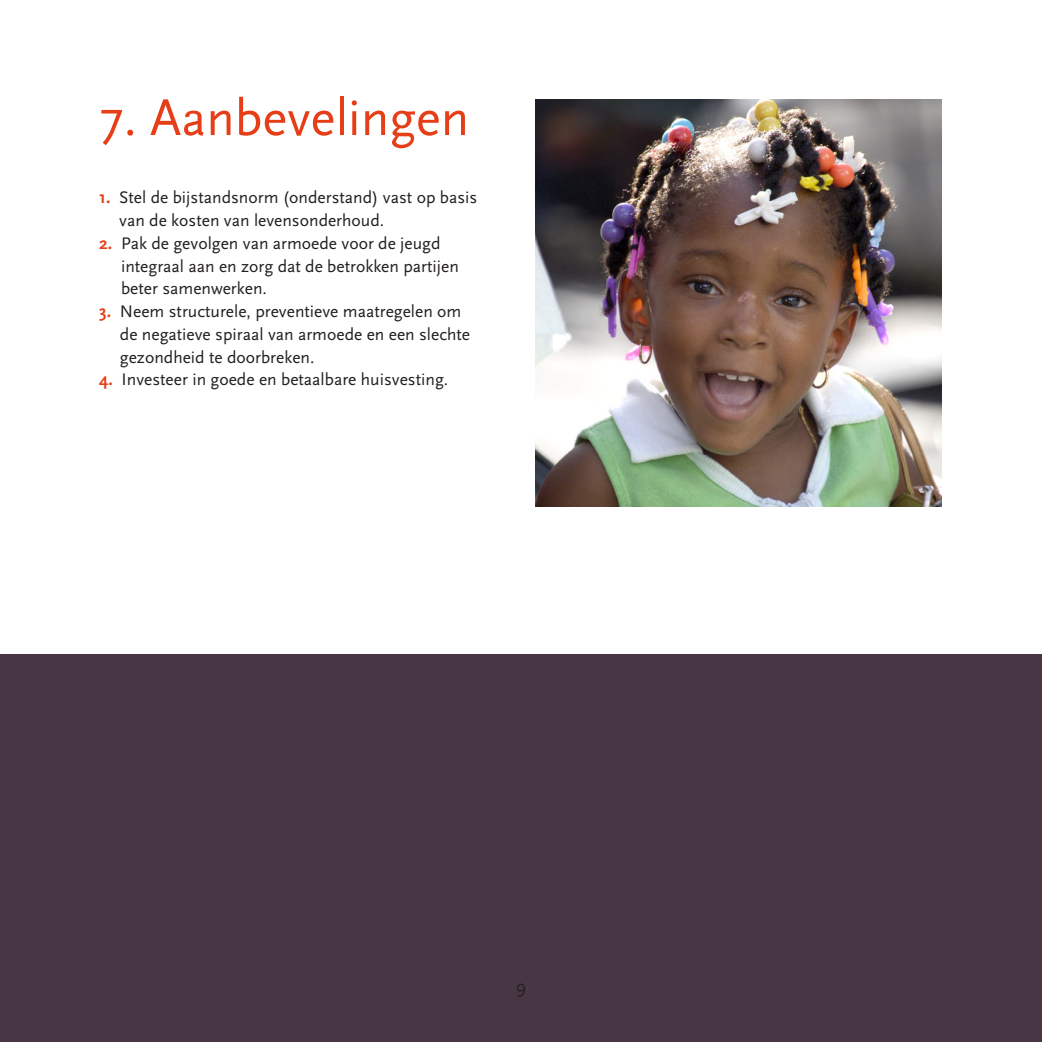
<style>
.page{position:relative;width:1042px;height:1042px;background:#fff}
.page>*{position:absolute;margin:0;border:0;box-sizing:border-box;transform-origin:0 0}
.t1{font:52.5px "Scala Sans";color:#e63f18}
.t2{font:19.25px "Scala Sans";color:#231f20}
.t3{font:17.5px/22.8px "Scala Sans";color:#231f20}
.s1{font-weight:700;color:#e63f18}
</style>
<div class="page">
<div style="left:0;top:655px;width:1042px;height:387px;background:#493645"></div>
<img style="left:535px;top:99px;width:407px;height:407px">
<h1 class="t1" style="left:99px;top:89px;width:371px">7. Aanbevelingen</h1>
<p class="t3" style="left:119px;top:187px;width:360px;text-indent:-20px"><span class="s1">1.</span> Stel de bijstandsnorm (onderstand) vast op basis van de kosten van levensonderhoud.</p>
<p class="t3" style="left:121px;top:232px;width:339px;text-indent:-22px"><span class="s1">2.</span> Pak de gevolgen van armoede voor de jeugd integraal aan en zorg dat de betrokken partijen beter samenwerken.</p>
<p class="t3" style="left:120px;top:300px;width:352px;text-indent:-21px"><span class="s1">3.</span> Neem structurele, preventieve maatregelen om de negatieve spiraal van armoede en een slechte gezondheid te doorbreken.</p>
<p class="t3" style="left:99px;top:369px;width:350px"><span class="s1">4.</span> Investeer in goede en betaalbare huisvesting.</p>
<p class="t2" style="left:516px;top:976px;width:12px">9</p>
</div>
